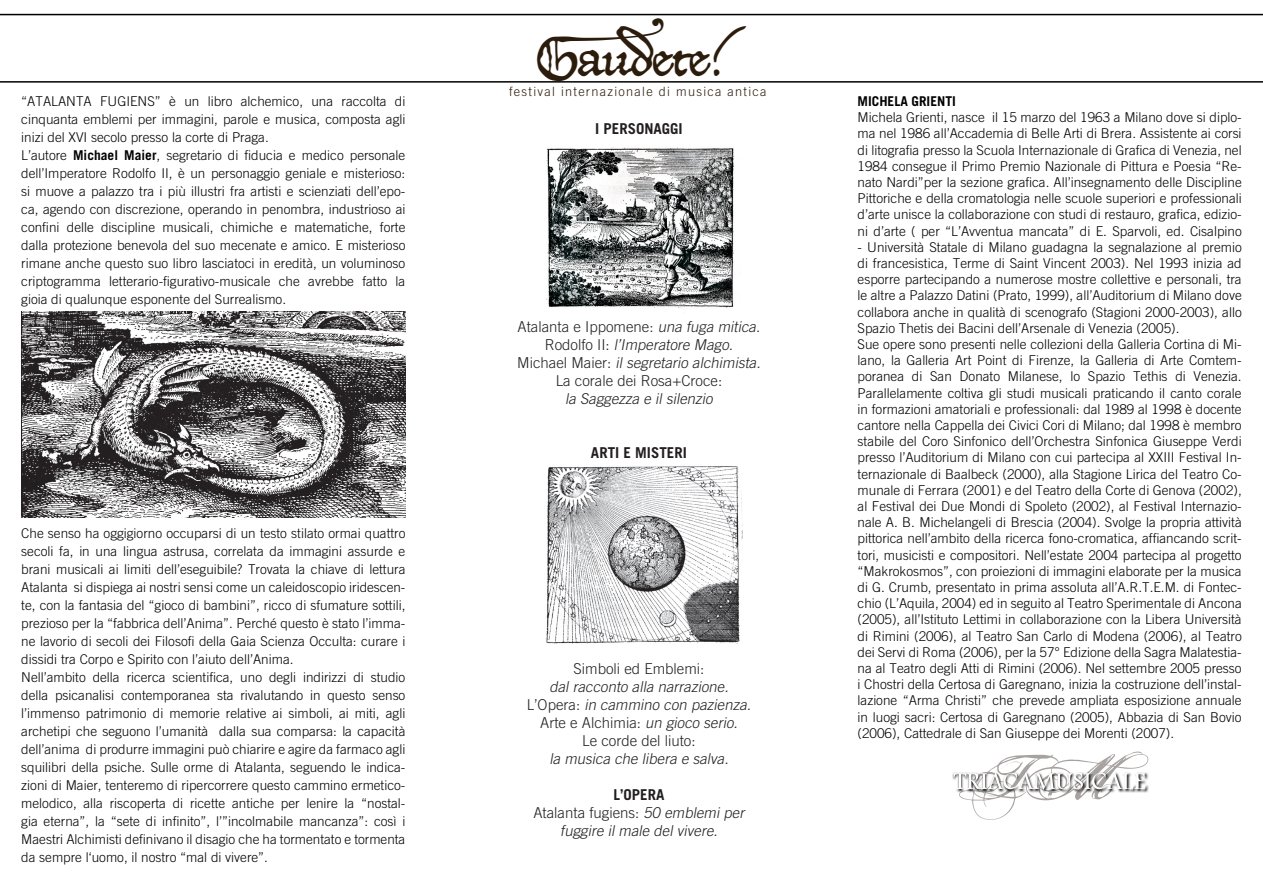
<style>
.page{position:relative;width:1263px;height:893px;background:#fff}
.page>*{position:absolute;margin:0;border:0;box-sizing:border-box;transform-origin:0 0}
.t1{font:46.5px "Dei Gratia";color:#2c1c0c}
.t2{font:italic 300 15px/18px "Trade Gothic";color:#231f20;text-align:center}
.t3{font:300 15px/18px "Trade Gothic";color:#231f20;text-align:center}
.t4{font:700 15px "Trade Gothic";color:#231f20}
.t5{font:300 13.5px/16.2px "Trade Gothic";color:#000}
.t6{font:700 13.5px "Trade Gothic";color:#000}
.t7{font:300 12.75px "Trade Gothic";letter-spacing:.1em;color:#2c1c0c}
.s1{font-weight:700}
.s2{font-style:italic}
.s3{font-style:normal}
.s4{font-weight:700;font-style:normal}
</style>
<div class="page">
<svg style="left:0;top:14px;width:1263px;height:69px"></svg>
<svg style="left:954px;top:752px;width:194px;height:68px"></svg>
<img style="left:21px;top:312px;width:385px;height:206px">
<img style="left:546px;top:147px;width:189px;height:162px">
<img style="left:546px;top:466px;width:196px;height:178px">
<p class="t5" style="left:21px;top:92px;width:386px;line-height:18px">“ATALANTA FUGIENS” è un libro alchemico, una raccolta di cinquanta emblemi per immagini, parole e musica, composta agli inizi del XVI secolo presso la corte di Praga.<br>L’autore <span class="s1">Michael Maier</span>, segretario di fiducia e medico personale dell’Imperatore Rodolfo II, è un personaggio geniale e misterioso: si muove a palazzo tra i più illustri fra artisti e scienziati dell’epo&shy;ca, agendo con discrezione, operando in penombra, industrioso ai confini delle discipline musicali, chimiche e matematiche, forte dalla protezione benevola del suo mecenate e amico. E misterioso rimane anche questo suo libro lasciatoci in eredità, un voluminoso criptogramma letterario-figurativo-musicale che avrebbe fatto la gioia di qualunque esponente del Surrealismo.</p>
<p class="t5" style="left:21px;top:524px;width:386px;line-height:18px">Che senso ha oggigiorno occuparsi di un testo stilato ormai quattro secoli fa, in una lingua astrusa, correlata da immagini assurde e brani musicali ai limiti dell’eseguibile? Trovata la chiave di lettura Atalanta si dispiega ai nostri sensi come un caleidoscopio iridescen&shy;te, con la fantasia del “gioco di bambini”, ricco di sfumature sottili, prezioso per la “fabbrica dell’Anima”. Perché questo è stato l’imma&shy;ne lavorio di secoli dei Filosofi della Gaia Scienza Occulta: curare i dissidi tra Corpo e Spirito con l’aiuto dell’Anima.<br>Nell’ambito della ricerca scientifica, uno degli indirizzi di studio della psicanalisi contemporanea sta rivalutando in questo senso l’immenso patrimonio di memorie relative ai simboli, ai miti, agli archetipi che seguono l’umanità dalla sua comparsa: la capacità dell’anima di produrre immagini può chiarire e agire da farmaco agli squilibri della psiche. Sulle orme di Atalanta, seguendo le indica&shy;zioni di Maier, tenteremo di ripercorrere questo cammino ermetico&shy;melodico, alla riscoperta di ricette antiche per lenire la “nostal&shy;gia eterna”, la “sete di infinito”, l’”incolmabile mancanza”: così i Maestri Alchimisti definivano il disagio che ha tormentato e tormenta da sempre l‘uomo, il nostro “mal di vivere”.</p>
<h1 class="t1" style="left:536px;top:33px;width:206px">Gaudete!</h1>
<p class="t7" style="left:509px;top:84px;width:259px">festival internazionale di musica antica</p>
<p class="t4" style="left:595px;top:120px;width:89px">I PERSONAGGI</p>
<p class="t3" style="left:517px;top:318px;width:248px">Atalanta e Ippomene: <span class="s2">una fuga mitica</span>.<br>R o d o l fo I I : <span class="s2">l’Imperatore Mago.<br></span>M i c h a e l M a i e r : <span class="s2">il segretario alchimista.<br></span>La corale dei Rosa+Croce:</p>
<p class="t2" style="left:565px;top:390px;width:152px">la Saggezza e il silenzio</p>
<p class="t4" style="left:591px;top:444px;width:97px">ARTI E MISTERI</p>
<p class="t3" style="left:573px;top:660px;width:132px">Simboli ed Emblemi:</p>
<p class="t2" style="left:527px;top:678px;width:229px">dal racconto alla narrazione.<br><span class="s3">L ’ O p e ra :</span> in cammino con pazienza.<br><span class="s3">Arte e Alchimia:</span> un gioco serio.<br><span class="s3">Le corde del liuto:</span></p>
<p class="t2" style="left:549px;top:750px;width:184px">la musica che libera e salva.</p>
<p class="t2" style="left:533px;top:786px;width:215px"><span class="s4">L’OPERA<br></span><span class="s3">Atalanta fugiens:</span> 50 emblemi per fuggire il male del vivere.</p>
<p class="t6" style="left:857px;top:93px;width:100px">MICHELA GRIENTI</p>
<p class="t5" style="left:857px;top:109px;width:386px;text-align:justify">Michela Grienti, nasce il 15 marzo del 1963 a Milano dove si diplo&shy;ma nel 1986 all’Accademia di Belle Arti di Brera. Assistente ai corsi di litografia presso la Scuola Internazionale di Grafica di Venezia, nel 1984 consegue il Primo Premio Nazionale di Pittura e Poesia “Re&shy;nato Nardi”per la sezione grafica. All’insegnamento delle Discipline Pittoriche e della cromatologia nelle scuole superiori e professionali d’arte unisce la collaborazione con studi di restauro, grafica, edizio&shy;ni d’arte ( per “L’Avventua mancata” di E. Sparvoli, ed. Cisalpino</p>
<p class="t5" style="left:857px;top:239px;width:386px">- Università Statale di Milano guadagna la segnalazione al premio di francesistica, Terme di Saint Vincent 2003). Nel 1993 inizia ad esporre partecipando a numerose mostre collettive e personali, tra le altre a Palazzo Datini (Prato, 1999), all’Auditorium di Milano dove collabora anche in qualità di scenografo (Stagioni 2000-2003), allo Spazio Thetis dei Bacini dell’Arsenale di Venezia (2005).<br>Sue opere sono presenti nelle collezioni della Galleria Cortina di Mi&shy;lano, la Galleria Art Point di Firenze, la Galleria di Arte Comtem&shy;poranea di San Donato Milanese, lo Spazio Tethis di Venezia.<br>Parallelamente coltiva gli studi musicali praticando il canto corale in formazioni amatoriali e professionali: dal 1989 al 1998 è docente cantore nella Cappella dei Civici Cori di Milano; dal 1998 è membro stabile del Coro Sinfonico dell’Orchestra Sinfonica Giuseppe Verdi presso l’Auditorium di Milano con cui partecipa al XXIII Festival In&shy;ternazionale di Baalbeck (2000), alla Stagione Lirica del Teatro Co&shy;munale di Ferrara (2001) e del Teatro della Corte di Genova (2002), al Festival dei Due Mondi di Spoleto (2002), al Festival Internazio&shy;nale A. B. Michelangeli di Brescia (2004). Svolge la propria attività pittorica nell’ambito della ricerca fono-cromatica, affiancando scrit&shy;tori, musicisti e compositori. Nell’estate 2004 partecipa al progetto “Makrokosmos”, con proiezioni di immagini elaborate per la musica di G. Crumb, presentato in prima assoluta all’A.R.T.E.M. di Fontec&shy;chio (L’Aquila, 2004) ed in seguito al Teatro Sperimentale di Ancona (2005), all’Istituto Lettimi in collaborazione con la Libera Università di Rimini (2006), al Teatro San Carlo di Modena (2006), al Teatro dei Servi di Roma (2006), per la 57° Edizione della Sagra Malatestia&shy;na al Teatro degli Atti di Rimini (2006). Nel settembre 2005 presso i Chostri della Certosa di Garegnano, inizia la costruzione dell’instal&shy;lazione “Arma Christi” che prevede ampliata esposizione annuale in luogi sacri: Certosa di Garegnano (2005), Abbazia di San Bovio (2006), Cattedrale di San Giuseppe dei Morenti (2007).</p>
</div>
